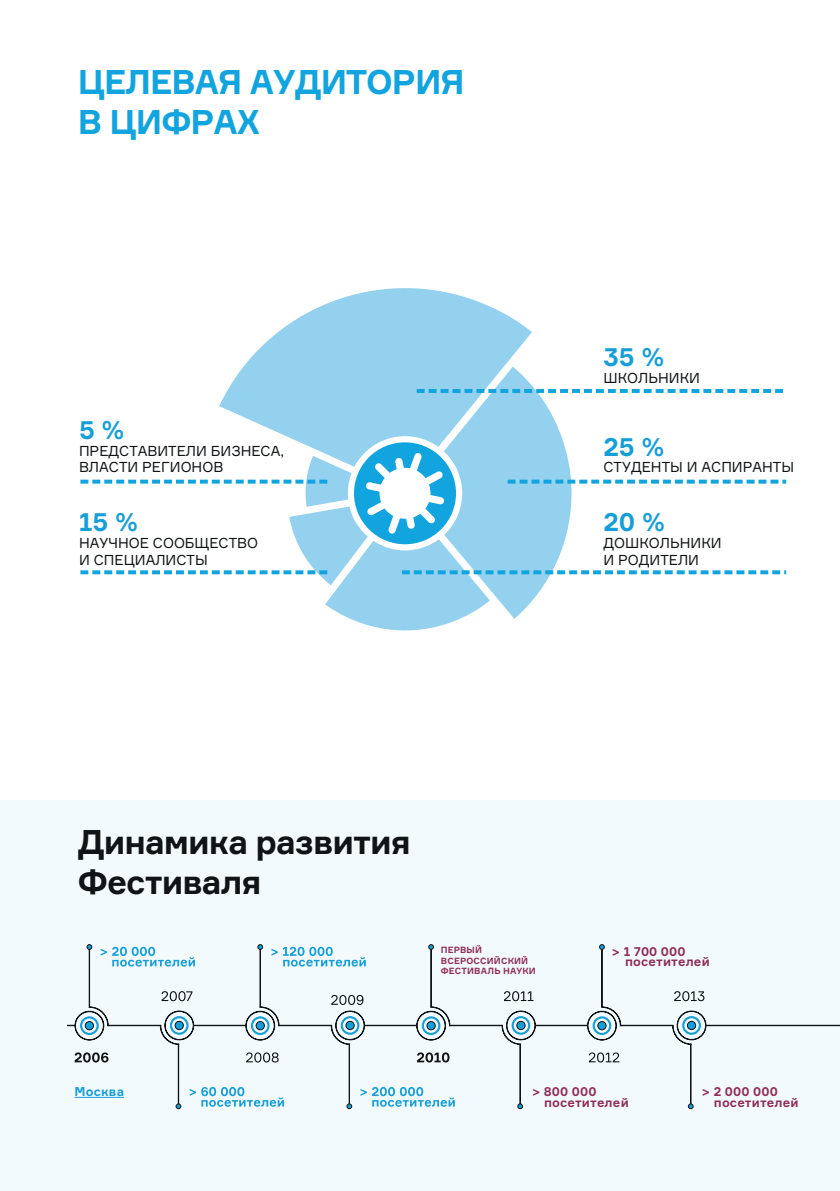
<style>
.page{position:relative;width:840px;height:1191px;background:#fff}
.page>*{position:absolute;margin:0;border:0;box-sizing:border-box;transform-origin:0 0}
.t1{font:700 33.6px/40.2px "Formular";letter-spacing:-.03em;color:#111416}
.t2{font:700 33.6px/40.4px "Formular";letter-spacing:-.03em;color:#12a4de}
.t3{font:700 25.4px "Formular";color:#169ed9}
.t4{font:14.2px/17px "Formular";color:#111416}
.t5{font:700 12.6px/10.6px "Formular";letter-spacing:.01em;color:#902e59}
.t6{font:700 12.6px "Formular";letter-spacing:.01em;color:#169ed9}
.t7{font:700 8.8px/10.6px "Formular";letter-spacing:.015em;color:#902e59}
</style>
<div class="page">
<div style="left:0;top:800px;width:839px;height:391px;background:#f2fafd"></div>
<svg style="left:75px;top:1052px;width:33px;height:10px"></svg>
<div style="left:89px;top:946px;width:1px;height:61px;border:1px solid #111416"></div>
<svg style="left:86px;top:944px;width:6px;height:6px"></svg>
<svg style="left:588px;top:1052px;width:31px;height:10px"></svg>
<svg style="left:504px;top:991px;width:29px;height:10px"></svg>
<svg style="left:674px;top:991px;width:30px;height:10px"></svg>
<svg style="left:67px;top:1006px;width:42px;height:35px"></svg>
<div style="left:107px;top:1024px;width:54px;height:2px;border:1px solid #111416"></div>
<div style="left:278px;top:1024px;width:54px;height:2px;border:1px solid #111416"></div>
<div style="left:449px;top:1024px;width:53px;height:2px;border:1px solid #111416"></div>
<div style="left:534px;top:1024px;width:53px;height:2px;border:1px solid #111416"></div>
<div style="left:620px;top:1024px;width:53px;height:2px;border:1px solid #111416"></div>
<div style="left:259px;top:946px;width:2px;height:61px;border:1px solid #111416"></div>
<svg style="left:257px;top:944px;width:6px;height:6px"></svg>
<div style="left:430px;top:946px;width:1px;height:61px;border:1px solid #111416"></div>
<svg style="left:428px;top:944px;width:6px;height:6px"></svg>
<div style="left:601px;top:946px;width:1px;height:61px;border:1px solid #111416"></div>
<svg style="left:599px;top:944px;width:5px;height:6px"></svg>
<svg style="left:586px;top:1006px;width:35px;height:35px"></svg>
<svg style="left:501px;top:1010px;width:35px;height:99px"></svg>
<svg style="left:671px;top:1010px;width:169px;height:99px"></svg>
<svg style="left:100px;top:946px;width:95px;height:20px"></svg>
<svg style="left:159px;top:991px;width:125px;height:118px"></svg>
<svg style="left:271px;top:946px;width:94px;height:20px"></svg>
<svg style="left:330px;top:995px;width:124px;height:114px"></svg>
<hr style="left:75px;top:1097px;width:49px;height:1px;background:#169ed9">
<svg style="left:244px;top:288px;width:287px;height:78px;fill:#94d1ee"></svg>
<svg style="left:80px;top:366px;width:705px;height:265px"></svg>
<h1 class="t2" style="left:78px;top:61px;width:388px">ЦЕЛЕВАЯ АУДИТОРИЯ<br>В ЦИФРАХ</h1>
<h2 class="t3" style="left:79px;top:414px;width:47px">5 %</h2>
<p class="t4" style="left:79px;top:442px;width:206px">ПРЕДСТАВИТЕЛИ БИЗНЕСА,<br>ВЛАСТИ РЕГИОНОВ</p>
<h2 class="t3" style="left:79px;top:506px;width:60px">15 %</h2>
<p class="t4" style="left:79px;top:534px;width:180px">НАУЧНОЕ СООБЩЕСТВО<br>И СПЕЦИАЛИСТЫ</p>
<h2 class="t3" style="left:603px;top:341px;width:62px">35 %</h2>
<p class="t4" style="left:603px;top:369px;width:98px">ШКОЛЬНИКИ</p>
<h2 class="t3" style="left:603px;top:431px;width:62px">25 %</h2>
<p class="t4" style="left:603px;top:458px;width:192px">СТУДЕНТЫ И АСПИРАНТЫ</p>
<h2 class="t3" style="left:603px;top:506px;width:63px">20 %</h2>
<p class="t4" style="left:603px;top:534px;width:120px">ДОШКОЛЬНИКИ<br>И РОДИТЕЛИ</p>
<h1 class="t1" style="left:78px;top:821px;width:334px">Динамика развития<br>Фестиваля</h1>
<p class="t7" style="left:440px;top:944px;width:96px">ПЕРВЫЙ<br>ВСЕРОССИЙСКИЙ<br>ФЕСТИВАЛЬ НАУКИ</p>
<p class="t5" style="left:624px;top:946px;width:86px;text-indent:-13px">&gt; 1 700 000 посетителей</p>
<p class="t6" style="left:75px;top:1083px;width:51px">Москва</p>
<p class="t5" style="left:543px;top:1086px;width:86px;text-indent:-12px">&gt; 800 000 посетителей</p>
<p class="t5" style="left:713px;top:1086px;width:86px;text-indent:-12px">&gt; 2 000 000 посетителей</p>
</div>
